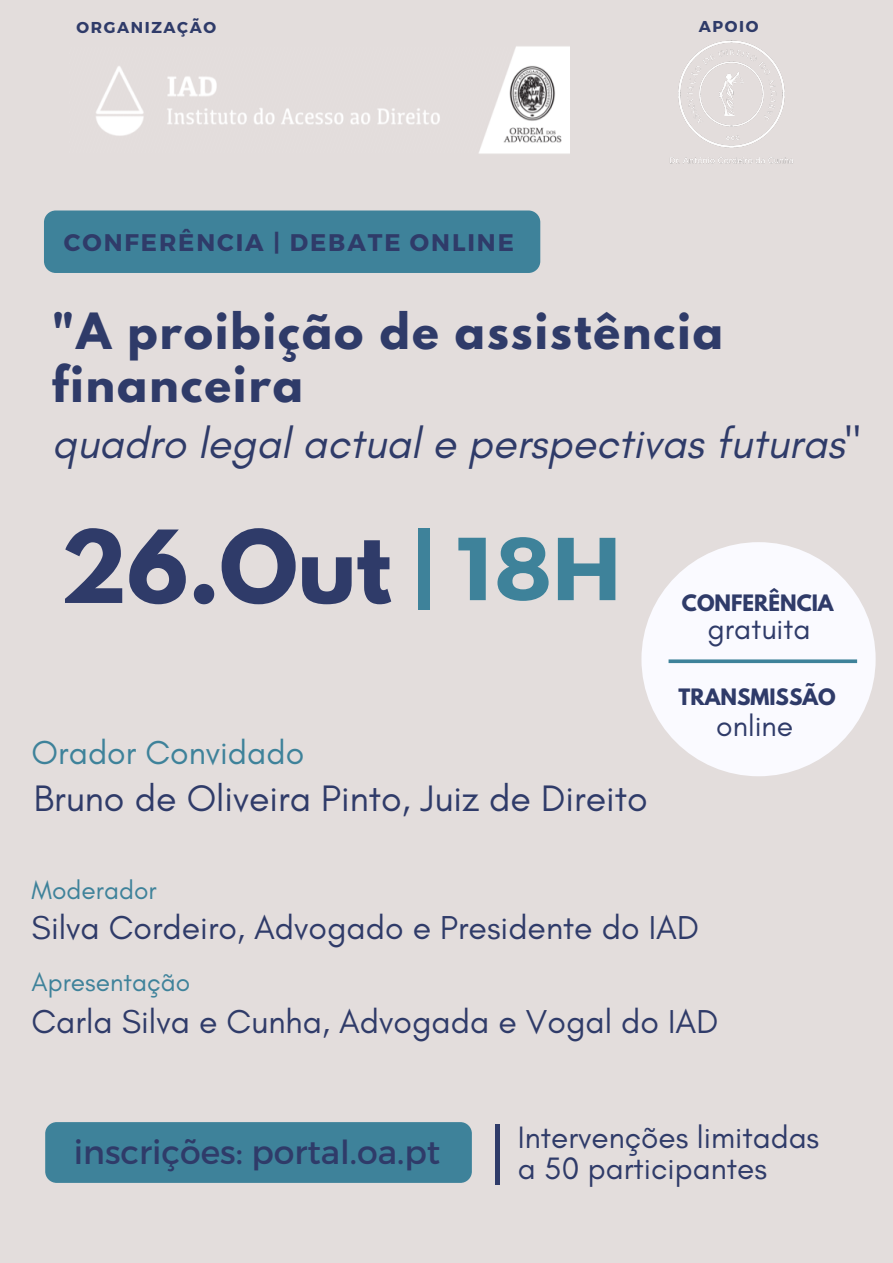
<style>
.page{position:relative;width:893px;height:1263px;background:#e3dddc}
.page>*{position:absolute;margin:0;border:0;box-sizing:border-box;transform-origin:0 0}
.t1{font:700 89.03px "League Spartan";color:#2f3b69}
.t2{font:700 44.25px/52.9px "League Spartan";letter-spacing:.045em;color:#2f3b69}
.t3{font:italic 43.5px "Glacial Indifference";color:#2f3b69}
.t4{font:37.5px "Glacial Indifference";color:#2f3b69}
.t5{font:33.75px "Glacial Indifference";color:#2f3b69}
.t6{font:33.75px "Glacial Indifference";color:#3e829a}
.t7{font:33px "Montserrat";color:#2f3b69}
.t8{font:31.5px/31.5px "Glacial Indifference";color:#2f3b69}
.t9{font:30.08px "Glacial Indifference";color:#2f3b69}
.t10{font:26.25px "Glacial Indifference";color:#3e829a}
.t11{font:700 24px "Montserrat";letter-spacing:.08em;color:#2f3b69}
.t12{font:700 20.02px "League Spartan";color:#2f3b69}
.t13{font:700 15.75px "Montserrat";letter-spacing:.1em;color:#2f3b69}
.s1{font-family:"Montserrat";color:#3e829a}
</style>
<div class="page">
<div style="left:641px;top:542px;width:234px;height:234px;background:#fafaff;border-radius:50%"></div>
<svg style="left:668px;top:659px;width:189px;height:4px"></svg>
<img style="left:96px;top:46px;width:473px;height:108px">
<img style="left:670px;top:40px;width:123px;height:124px">
<div style="left:44px;top:210px;width:496px;height:63px;background:#3e829a;border-radius:12px"></div>
<div style="left:45px;top:1122px;width:427px;height:61px;background:#3e829a;border-radius:11px"></div>
<p class="t13" style="left:77px;top:17px;width:141px">ORGANIZAÇÃO</p>
<p class="t13" style="left:699px;top:16px;width:61px">APOIO</p>
<p class="t11" style="left:64px;top:227px;width:451px">CONFERÊNCIA | DEBATE ONLINE</p>
<h2 class="t2" style="left:52px;top:310px;width:672px">"A proibição de assistência financeira</h2>
<p class="t3" style="left:52px;top:416px;width:810px">quadro legal actual e perspectivas futuras"</p>
<h1 class="t1" style="left:60px;top:523px;width:563px">26.Out <span class="s1">| 18H</span></h1>
<p class="t6" style="left:32px;top:731px;width:274px">Orador Convidado</p>
<p class="t4" style="left:34px;top:776px;width:615px">Bruno de Oliveira Pinto, Juiz de Direito</p>
<p class="t12" style="left:682px;top:593px;width:153px">CONFERÊNCIA</p>
<p class="t9" style="left:707px;top:611px;width:104px">gratuita</p>
<p class="t12" style="left:678px;top:686px;width:159px">TRANSMISSÃO</p>
<p class="t9" style="left:716px;top:707px;width:78px">online</p>
<p class="t10" style="left:32px;top:874px;width:126px">Moderador</p>
<p class="t5" style="left:32px;top:907px;width:669px">Silva Cordeiro, Advogado e Presidente do IAD</p>
<p class="t10" style="left:32px;top:966px;width:160px">Apresentação</p>
<p class="t5" style="left:32px;top:1001px;width:688px">Carla Silva e Cunha, Advogada e Vogal do IAD</p>
<p class="t7" style="left:74px;top:1130px;width:368px">inscrições: portal.oa.pt</p>
<p class="t8" style="left:481px;top:1121px;width:340px;text-indent:37px">Intervenções limitadas <sup>|</sup>a 50 participantes</p>
</div>
